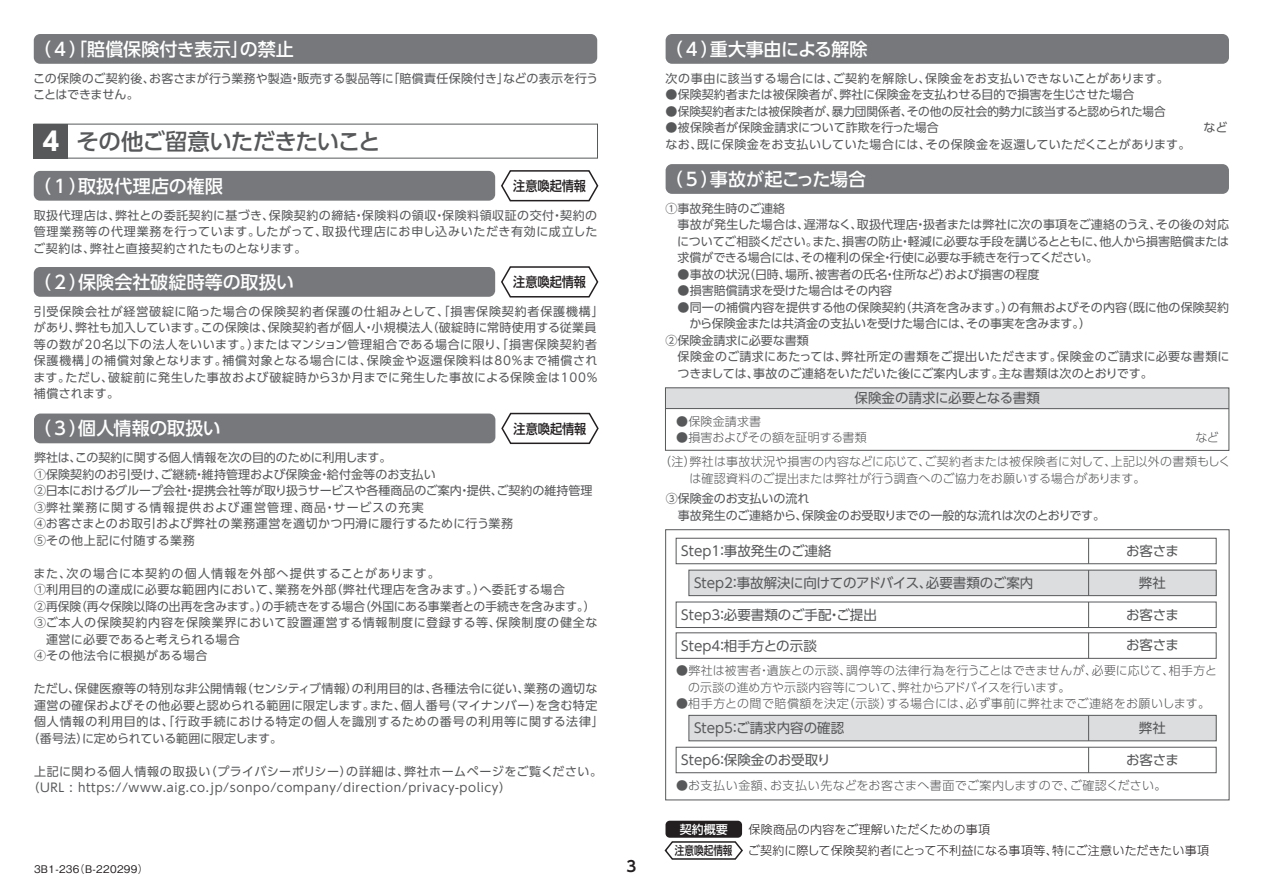
<style>
.page{position:relative;width:1263px;height:893px;background:#fff}
.page>*{position:absolute;margin:0;border:0;box-sizing:border-box;transform-origin:0 0}
.t1{font:22.5px "UD Shin Go Pro Medium 90 pv RKSJ H";letter-spacing:-.03em;color:#57585a}
.t2{font:18px "UD Shin Go Pro Medium 90 pv RKSJ H";color:#fff}
.t3{font:18px "UD Shin Go Pro Medium 90 pv RKSJ H";letter-spacing:-.025em;color:#fff}
.t4{font:15px "UD Shin Go Pro De Bold 90 pv RKSJ H";color:#231f20}
.t5{font:13.5px "UD Shin Go Pro Regular 90 pv RKSJ H";color:#57585a}
.t6{font:13.5px "UD Shin Go Pro Medium 90 pv RKSJ H";color:#231f20;scale:.9 1}
.t7{font:12px/16.5px "UD Shin Go Pro Regular 90 pv RKSJ H";letter-spacing:.01em;color:#57585a}
.t8{font:12px/16.5px "UD Shin Go Pro Regular 90 pv RKSJ H";letter-spacing:.045em;color:#57585a}
.t9{font:12px/16.5px "UD Shin Go Pro Light 90 pv RKSJ H";letter-spacing:.015em;color:#57585a}
.t10{font:12px "UD Shin Go Pro Regular 90 pv RKSJ H";letter-spacing:-.01em;color:#57585a}
.t11{font:12px/16.5px "UD Shin Go Pro Regular 90 pv RKSJ H";letter-spacing:.05em;color:#57585a}
.t12{font:12px/21.3px "UD Shin Go Pro Light 90 pv RKSJ H";letter-spacing:.01em;color:#231f20}
.t13{font:12px "UD Shin Go Pro Regular 90 pv RKSJ H";letter-spacing:.03em;color:#57585a}
.t14{font:12px "UD Shin Go Pro Regular 90 pv RKSJ H";letter-spacing:.07em;color:#57585a}
.t15{font:12px "UD Shin Go Pro Regular 90 pv RKSJ H";letter-spacing:.04em;color:#57585a}
.t16{font:12px "UD Shin Go Pro Regular 90 pv RKSJ H";letter-spacing:.035em;color:#57585a}
.t17{font:12px "UD Shin Go Pro Regular 90 pv RKSJ H";letter-spacing:.065em;color:#57585a}
.t18{font:12px "UD Shin Go Pro Light 90 pv RKSJ H";letter-spacing:.035em;color:#57585a}
.t19{font:12px "UD Shin Go Pro Regular 90 pv RKSJ H";letter-spacing:-.015em;color:#57585a}
.t20{font:12px "UD Shin Go Pro Regular 90 pv RKSJ H";letter-spacing:.1em;color:#57585a}
.t21{font:12px "UD Shin Go Pro Medium 90 pv RKSJ H";color:#231f20;scale:.8 1}
.t22{font:12px "UD Shin Go Pro Medium 90 pv RKSJ H";color:#fff}
.t23{font:10.5px "Gothic BBB Pro Medium 90 pv RKSJ H";letter-spacing:.03em;color:#231f20}
.s1{font-family:"UD Shin Go Pro Light 90 pv RKSJ H"}
.s2{font-family:"UD Shin Go Pro Bold 90 pv RKSJ H";font-size:25.5px;color:#fff}
</style>
<div class="page">
<div style="left:665px;top:388px;width:564px;height:21px;background:#dcdddf"></div>
<div style="left:665px;top:821px;width:77px;height:17px;background:#231f20;border-radius:4px"></div>
<div style="left:34px;top:124px;width:34px;height:34px;background:#57585a"></div>
<div style="left:34px;top:171px;width:461px;height:30px;background:#76787b;border-radius:6px"></div>
<div style="left:34px;top:267px;width:461px;height:30px;background:#76787b;border-radius:6px"></div>
<div style="left:34px;top:414px;width:461px;height:29px;background:#76787b;border-radius:6px"></div>
<div style="left:666px;top:164px;width:563px;height:30px;background:#76787b;border-radius:6px"></div>
<div style="left:34px;top:34px;width:563px;height:30px;background:#76787b;border-radius:6px"></div>
<div style="left:666px;top:34px;width:563px;height:30px;background:#76787b;border-radius:6px"></div>
<svg style="left:501px;top:170px;width:98px;height:32px"></svg>
<svg style="left:501px;top:266px;width:98px;height:32px"></svg>
<svg style="left:501px;top:412px;width:98px;height:33px"></svg>
<svg style="left:664px;top:841px;width:79px;height:19px"></svg>
<svg style="left:665px;top:408px;width:564px;height:392px"></svg>
<h2 class="t2" style="left:33px;top:34px;width:262px">（４）「賠償保険付き表示」の禁止</h2>
<p class="t7" style="left:33px;top:70px;width:566px">この保険のご契約後、お客さまが行う業務や製造・販売する製品等に「賠償責任保険付き」などの表示を行うことはできません。</p>
<p class="t7" style="left:666px;top:70px;width:505px">次の事由に該当する場合には、ご契約を解除し、保険金をお支払いできないことがあります。</p>
<h2 class="t3" style="left:665px;top:34px;width:204px">（４）重大事由による解除</h2>
<p class="t10" style="left:666px;top:85px;width:470px"><span class="s1">●</span>保険契約者または被保険者が、弊社に保険金を支払わせる目的で損害を生じさせた場合</p>
<p class="t10" style="left:666px;top:102px;width:502px"><span class="s1">●</span>保険契約者または被保険者が、暴力団関係者、その他の反社会的勢力に該当すると認められた場合</p>
<p class="t7" style="left:665px;top:119px;width:563px"><span class="s1">●</span>被保険者が保険金請求について詐欺を行った場合　　　　　　　　　　　　　　　　　　　　　などなお、既に保険金をお支払いしていた場合には、その保険金を返還していただくことがあります。</p>
<h1 class="t1" style="left:42px;top:123px;width:340px"><span class="s2">4</span> その他ご留意いただきたいこと</h1>
<h2 class="t2" style="left:33px;top:171px;width:192px">（１）取扱代理店の権限</h2>
<p class="t7" style="left:33px;top:207px;width:566px;text-align:justify">取扱代理店は、弊社との委託契約に基づき、保険契約の締結・保険料の領収・保険料領収証の交付・契約の管理業務等の代理業務を行っています。したがって、取扱代理店にお申し込みいただき有効に成立したご契約は、弊社と直接契約されたものとなります。</p>
<h2 class="t2" style="left:33px;top:267px;width:263px">（２）保険会社破綻時等の取扱い</h2>
<p class="t8" style="left:33px;top:303px;width:572px">引受保険会社が経営破綻に陥った場合の保険契約者保護の仕組みとして、「損害保険契約者保護機構」があり、弊社も加入しています。この保険は、保険契約者が個人・小規模法人（破綻時に常時使用する従業員等の数が20名以下の法人をいいます。）またはマンション管理組合である場合に限り、「損害保険契約者保護機構」の補償対象となります。補償対象となる場合には、保険金や返還保険料は80％まで補償されます。ただし、破綻前に発生した事故および破綻時から３か月までに発生した事故による保険金は100％補償されます。</p>
<h2 class="t2" style="left:33px;top:414px;width:189px">（３）個人情報の取扱い</h2>
<p class="t7" style="left:34px;top:449px;width:560px">弊社は、この契約に関する個人情報を次の目的のために利用します。<br>①保険契約のお引受け、ご継続・維持管理および保険金・給付金等のお支払い<br>②日本におけるグループ会社・提携会社等が取り扱うサービスや各種商品のご案内・提供、ご契約の維持管理③弊社業務に関する情報提供および運営管理、商品・サービスの充実<br>④お客さまとのお取引および弊社の業務運営を適切かつ円滑に履行するために行う業務<br>⑤その他上記に付随する業務</p>
<p class="t20" style="left:34px;top:564px;width:408px">また、次の場合に本契約の個人情報を外部へ提供することがあります。</p>
<p class="t16" style="left:34px;top:580px;width:532px">①利用目的の達成に必要な範囲内において、業務を外部（弊社代理店を含みます。）へ委託する場合</p>
<p class="t10" style="left:34px;top:597px;width:563px">②再保険（再々保険以降の出再を含みます。）の手続きをする場合（外国にある事業者との手続きを含みます。）</p>
<p class="t17" style="left:34px;top:613px;width:565px">③ご本人の保険契約内容を保険業界において設置運営する情報制度に登録する等、保険制度の健全な</p>
<p class="t7" style="left:46px;top:631px;width:196px">運営に必要であると考えられる場合</p>
<p class="t11" style="left:34px;top:647px;width:175px">④その他法令に根拠がある場合</p>
<p class="t7" style="left:34px;top:680px;width:565px">ただし、保健医療等の特別な非公開情報（センシティブ情報）の利用目的は、各種法令に従い、業務の適切な</p>
<p class="t13" style="left:34px;top:696px;width:565px">運営の確保およびその他必要と認められる範囲に限定します。また、個人番号（マイナンバー）を含む特定</p>
<p class="t14" style="left:34px;top:712px;width:571px">個人情報の利用目的は、「行政手続における特定の個人を識別するための番号の利用等に関する法律」</p>
<p class="t10" style="left:28px;top:729px;width:256px">（番号法）に定められている範囲に限定します。</p>
<p class="t11" style="left:28px;top:763px;width:576px;text-indent:6px">上記に関わる個人情報の取扱い（プライバシーポリシー）の詳細は、弊社ホームページをご覧ください。（URL : https://www.aig.co.jp/sonpo/company/direction/privacy-policy）</p>
<h2 class="t2" style="left:665px;top:164px;width:203px">（５）事故が起こった場合</h2>
<p class="t7" style="left:677px;top:200px;width:553px;text-indent:-12px">①事故発生時のご連絡<br>事故が発生した場合は、遅滞なく、取扱代理店・扱者または弊社に次の事項をご連絡のうえ、その後の対応についてご相談ください。また、損害の防止・軽減に必要な手段を講じるとともに、他人から損害賠償または求償ができる場合には、その権利の保全・行使に必要な手続きを行ってください。</p>
<p class="t7" style="left:678px;top:266px;width:363px">●事故の状況（日時、場所、被害者の氏名・住所など）および損害の程度</p>
<p class="t7" style="left:678px;top:282px;width:216px">●損害賠償請求を受けた場合はその内容</p>
<p class="t7" style="left:678px;top:299px;width:553px">●同一の補償内容を提供する他の保険契約（共済を含みます。）の有無およびその内容（既に他の保険契約</p>
<p class="t19" style="left:689px;top:314px;width:403px">から保険金または共済金の支払いを受けた場合には、その事実を含みます。）</p>
<p class="t7" style="left:666px;top:332px;width:145px">②保険金請求に必要な書類</p>
<p class="t15" style="left:678px;top:347px;width:553px">保険金のご請求にあたっては、弊社所定の書類をご提出いただきます。保険金のご請求に必要な書類に</p>
<p class="t7" style="left:677px;top:365px;width:477px">つきましては、事故のご連絡をいただいた後にご案内します。主な書類は次のとおりです。</p>
<p class="t6" style="left:513px;top:175px;width:83px">注意喚起情報</p>
<p class="t6" style="left:513px;top:271px;width:83px">注意喚起情報</p>
<p class="t5" style="left:854px;top:387px;width:187px">保険金の請求に必要となる書類</p>
<p class="t9" style="left:676px;top:412px;width:86px">●保険金請求書</p>
<p class="t9" style="left:676px;top:429px;width:204px">●損害およびその額を証明する書類　</p>
<p class="t9" style="left:1195px;top:429px;width:25px">など</p>
<p class="t6" style="left:513px;top:417px;width:83px">注意喚起情報</p>
<p class="t9" style="left:689px;top:453px;width:542px;text-indent:-30px">（注）弊社は事故状況や損害の内容などに応じて、ご契約者または被保険者に対して、上記以外の書類もしくは確認資料のご提出または弊社が行う調査へのご協力をお願いする場合があります。</p>
<p class="t7" style="left:678px;top:490px;width:429px;text-indent:-12px">③保険金のお支払いの流れ<br>事故発生のご連絡から、保険金のお受取りまでの一般的な流れは次のとおりです。</p>
<p class="t5" style="left:681px;top:540px;width:152px">Step1：事故発生のご連絡</p>
<p class="t5" style="left:1126px;top:540px;width:54px">お客さま</p>
<p class="t5" style="left:694px;top:572px;width:341px">Step2：事故解決に向けてのアドバイス、必要書類のご案内</p>
<p class="t5" style="left:1139px;top:572px;width:28px">弊社</p>
<p class="t5" style="left:681px;top:604px;width:197px">Step3：必要書類のご手配・ご提出</p>
<p class="t5" style="left:1126px;top:604px;width:54px">お客さま</p>
<p class="t5" style="left:681px;top:634px;width:137px">Step4：相手方との示談</p>
<p class="t5" style="left:1126px;top:634px;width:54px">お客さま</p>
<p class="t9" style="left:688px;top:662px;width:530px;text-indent:-12px">●弊社は被害者・遺族との示談、調停等の法律行為を行うことはできませんが、必要に応じて、相手方との示談の進め方や示談内容等について、弊社からアドバイスを行います。</p>
<p class="t9" style="left:676px;top:695px;width:535px">●相手方との間で賠償額を決定（示談）する場合には、必ず事前に弊社までご連絡をお願いします。</p>
<p class="t5" style="left:694px;top:717px;width:152px">Step5：ご請求内容の確認</p>
<p class="t5" style="left:1139px;top:717px;width:28px">弊社</p>
<p class="t5" style="left:681px;top:749px;width:151px">Step6：保険金のお受取り</p>
<p class="t5" style="left:1126px;top:749px;width:54px">お客さま</p>
<p class="t18" style="left:676px;top:775px;width:492px">●お支払い金額、お支払い先などをお客さまへ書面でご案内しますので、ご確認ください。</p>
<p class="t23" style="left:34px;top:861px;width:116px">3B1-236（B-220299）</p>
<p class="t4" style="left:626px;top:854px;width:11px">3</p>
<p class="t22" style="left:680px;top:819px;width:49px">契約概要</p>
<p class="t12" style="left:748px;top:818px;width:463px">保険商品の内容をご理解いただくための事項<br>ご契約に際して保険契約者にとって不利益になる事項等、特にご注意いただきたい事項</p>
<p class="t21" style="left:675px;top:841px;width:73px">注意喚起情報</p>
</div>
